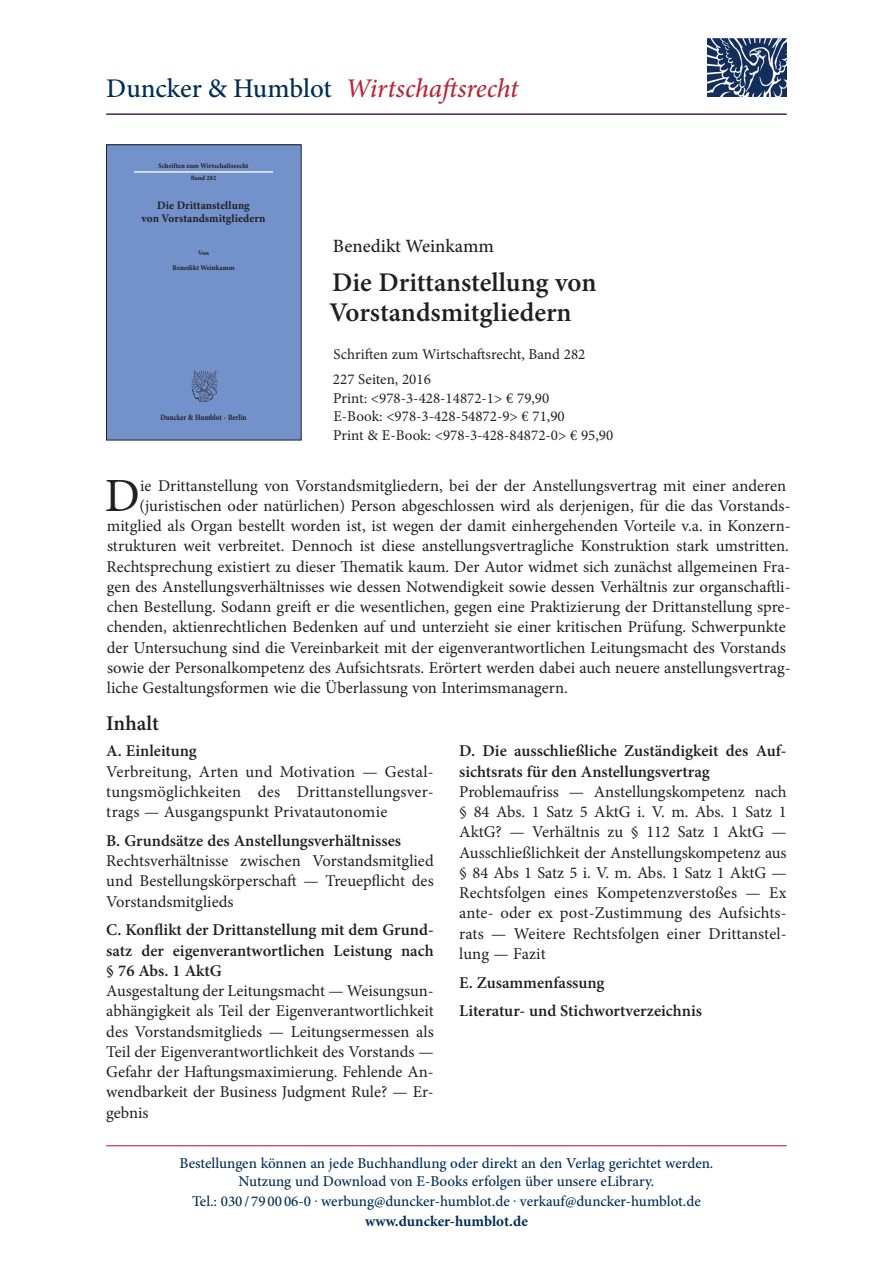
<style>
.page{position:relative;width:893px;height:1263px;background:#fff}
.page>*{position:absolute;margin:0;border:0;box-sizing:border-box;transform-origin:0 0}
.t1{font:47.7px "Minion Pro";color:#231f20}
.t2{font:600 27px/30px "Minion Pro";letter-spacing:-.005em;color:#231f20}
.t3{font:italic 500 27px "Minion Pro";letter-spacing:-.01em;color:#b72837}
.t4{font:600 21px "Minion Pro";color:#231f20}
.t5{font:500 18.75px "Minion Pro";color:#231f20}
.t6{font:16.5px/20.2px "Minion Pro";color:#231f20;text-align:justify}
.t7{font:600 16.5px/20.2px "Minion Pro";color:#231f20}
.t8{font:500 15px/18px "Minion Pro";color:#002d56;text-align:center}
.t9{font:15px/18.8px "Minion Pro";color:#231f20}
.t10{font:700 15px "Minion Pro";color:#002d56}
.t11{font:700 11.4px/13px "Minion Pro";letter-spacing:.005em;color:#231f20;text-align:center}
.t12{font:700 8.1px "Minion Pro";letter-spacing:-.005em;color:#231f20;scale:.86 1}
.t13{font:700 7.2px "Minion Pro";color:#231f20}
.t14{font:700 7.05px "Minion Pro";letter-spacing:.005em;color:#231f20;scale:.96 1}
.t15{font:700 6.6px "Minion Pro";color:#231f20}
.t16{font:700 6.45px "Minion Pro";color:#231f20}
.s1{font-style:normal;color:#002d56}
</style>
<div class="page">
<hr style="left:106px;top:1145px;width:681px;height:1px;background:#b72837">
<div style="left:106px;top:145px;width:195px;height:295px;background:#7391ca"></div>
<hr style="left:134px;top:171px;width:139px;height:2px;background:#fff">
<img style="left:191px;top:370px;width:27px;height:32px">
<div style="left:106px;top:145px;width:195px;height:295px;border:1px solid #231f20"></div>
<img style="left:707px;top:38px;width:79px;height:59px">
<hr style="left:106px;top:114px;width:681px;height:1px;background:#002d56">
<h2 class="t3" style="left:106px;top:70px;width:414px"><span class="s1">Duncker &amp; Humblot</span> Wirtschaftsrecht</h2>
<p class="t14" style="left:159px;top:161px;width:95px">Schriften zum Wirtschaftsrecht</p>
<p class="t15" style="left:191px;top:173px;width:27px">Band 282</p>
<p class="t11" style="left:142px;top:199px;width:125px">Die Drittanstellung<br>von Vorstandsmitgliedern</p>
<p class="t16" style="left:198px;top:248px;width:12px">Von</p>
<p class="t13" style="left:172px;top:262px;width:64px">Benedikt Weinkamm</p>
<p class="t12" style="left:160px;top:411px;width:102px">Duncker &amp; Humblot · Berlin</p>
<p class="t5" style="left:333px;top:234px;width:163px">Benedikt Weinkamm</p>
<h2 class="t2" style="left:329px;top:267px;width:269px">Die Drittanstellung von<br>Vorstandsmitgliedern</h2>
<p class="t9" style="left:333px;top:341px;width:254px;line-height:25.2px">Schriften zum Wirtschaftsrecht, Band 282<br>227 Seiten, 2016</p>
<p class="t9" style="left:333px;top:389px;width:282px">Print: &lt;978-3-428-14872-1&gt; € 79,90<br>E-Book: &lt;978-3-428-54872-9&gt; € 71,90<br>Print &amp; E-Book: &lt;978-3-428-84872-0&gt; € 95,90</p>
<h1 class="t1" style="left:105px;top:464px;width:37px">D</h1>
<p class="t6" style="left:140px;top:475px;width:647px">ie Drittanstellung von Vorstandsmitgliedern, bei der der Anstellungsvertrag mit einer anderen</p>
<p class="t6" style="left:139px;top:495px;width:653px">(juristischen oder natürlichen) Person abgeschlossen wird als derjenigen, für die das Vorstands-</p>
<p class="t6" style="left:107px;top:516px;width:685px">mitglied als Organ bestellt worden ist, ist wegen der damit einhergehenden Vorteile v.a. in Konzern-</p>
<p class="t6" style="left:107px;top:536px;width:683px">strukturen weit verbreitet. Dennoch ist diese anstellungsvertragliche Konstruktion stark umstritten.</p>
<p class="t6" style="left:106px;top:556px;width:686px">Rechtsprechung existiert zu dieser Thematik kaum. Der Autor widmet sich zunächst allgemeinen Fra-</p>
<p class="t6" style="left:107px;top:576px;width:685px">gen des Anstellungsverhältnisses wie dessen Notwendigkeit sowie dessen Verhältnis zur organschaftli-</p>
<p class="t6" style="left:107px;top:597px;width:685px">chen Bestellung. Sodann greift er die wesentlichen, gegen eine Praktizierung der Drittanstellung spre-</p>
<p class="t6" style="left:107px;top:617px;width:680px">chenden, aktienrechtlichen Bedenken auf und unterzieht sie einer kritischen Prüfung. Schwerpunkte</p>
<p class="t6" style="left:107px;top:637px;width:680px">der Untersuchung sind die Vereinbarkeit mit der eigenverantwortlichen Leitungsmacht des Vorstands</p>
<p class="t6" style="left:107px;top:657px;width:685px">sowie der Personalkompetenz des Aufsichtsrats. Erörtert werden dabei auch neuere anstellungsvertrag-</p>
<p class="t6" style="left:107px;top:678px;width:463px">liche Gestaltungsformen wie die Überlassung von Interimsmanagern.</p>
<p class="t4" style="left:106px;top:708px;width:54px">Inhalt</p>
<p class="t7" style="left:106px;top:741px;width:92px">A. Einleitung</p>
<p class="t6" style="left:106px;top:761px;width:329px">Verbreitung, Arten und Motivation — Gestal&shy;tungsmöglichkeiten des Drittanstellungsver&shy;trags — Ausgangspunkt Privatautonomie</p>
<p class="t7" style="left:106px;top:830px;width:296px">B. Grundsätze des Anstellungsverhältnisses</p>
<p class="t6" style="left:106px;top:851px;width:329px">Rechtsverhältnisse zwischen Vorstandsmitglied und Bestellungskörperschaft — Treuepflicht des Vorstandsmitglieds</p>
<p class="t7" style="left:106px;top:920px;width:329px;text-align:justify">C. Konflikt der Drittanstellung mit dem Grund&shy;satz der eigenverantwortlichen Leistung nach § 76 Abs. 1 AktG</p>
<p class="t6" style="left:106px;top:981px;width:329px">Ausgestaltung der Leitungsmacht — Weisungsun&shy;abhängigkeit als Teil der Eigenverantwortlichkeit des Vorstandsmitglieds — Leitungsermessen als Teil der Eigenverantwortlichkeit des Vorstands — Gefahr der Haftungsmaximierung. Fehlende An&shy;wendbarkeit der Business Judgment Rule? — Er&shy;gebnis</p>
<p class="t7" style="left:459px;top:741px;width:329px">D. Die ausschließliche Zuständigkeit des Auf&shy;sichtsrats für den Anstellungsvertrag</p>
<p class="t6" style="left:459px;top:781px;width:329px">Problemaufriss — Anstellungskompetenz nach § 84 Abs. 1 Satz 5 AktG i. V. m. Abs. 1 Satz 1<br>AktG? — Verhältnis zu § 112 Satz 1 AktG — Ausschließlichkeit der Anstellungskompetenz aus § 84 Abs 1 Satz 5 i. V. m. Abs. 1 Satz 1 AktG — Rechtsfolgen eines Kompetenzverstoßes — Ex ante- oder ex post-Zustimmung des Aufsichts&shy;rats — Weitere Rechtsfolgen einer Drittanstel&shy;lung — Fazit</p>
<p class="t7" style="left:459px;top:968px;width:244px;line-height:28.8px">E. Zusammenfassung<br>Literatur- und Stichwortverzeichnis</p>
<p class="t8" style="left:179px;top:1154px;width:535px">Bestellungen können an jede Buchhandlung oder direkt an den Verlag gerichtet werden.<br>Nutzung und Download von E-Books erfolgen über unsere eLibrary.</p>
<p class="t8" style="left:192px;top:1192px;width:510px">Tel.: 030 / 79 00 06-0 . werbung@duncker-humblot.de . verkauf@duncker-humblot.de</p>
<p class="t10" style="left:365px;top:1210px;width:164px">www.duncker-humblot.de</p>
</div>
